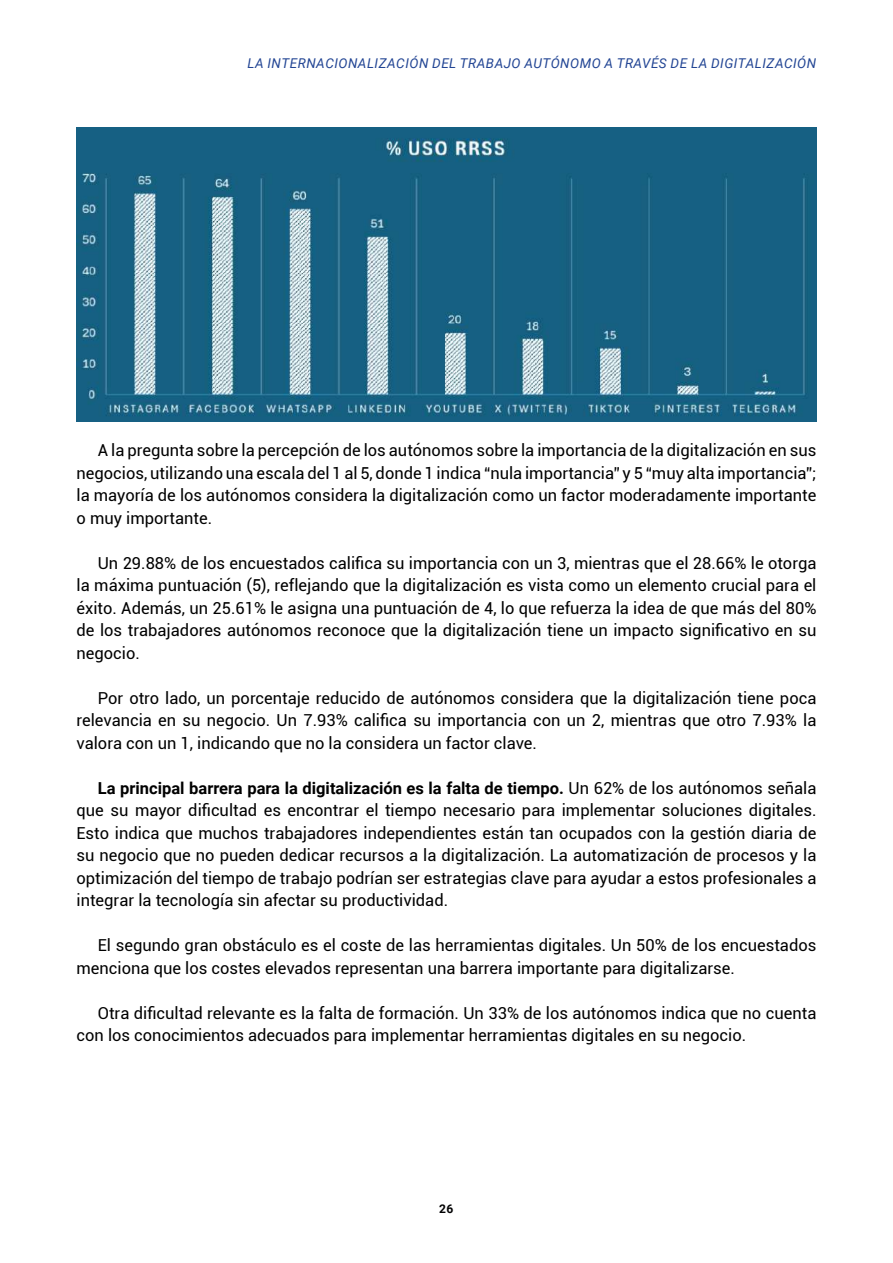
<style>
.page{position:relative;width:893px;height:1263px;background:#fff}
.page>*{position:absolute;margin:0;border:0;box-sizing:border-box;transform-origin:0 0}
.t1{font:16.5px/22.5px "Roboto";color:#000;text-align:justify}
.t2{font:italic 13.5px "Roboto";letter-spacing:.035em;color:#224594}
.t3{font:700 12px "Roboto";color:#020203}
.s1{font-weight:700}
</style>
<div class="page">
<img style="left:77px;top:128px;width:739px;height:293px">
<p class="t2" style="left:247px;top:54px;width:570px">LA INTERNACIONALIZACIÓN DEL TRABAJO AUTÓNOMO A TRAVÉS DE LA DIGITALIZACIÓN</p>
<p class="t1" style="left:77px;top:438px;width:741px;text-indent:21px">A la pregunta sobre la percepción de los autónomos sobre la importancia de la digitalización en sus negocios, utilizando una escala del 1 al 5, donde 1 indica “nula importancia” y 5 “muy alta importancia”; la mayoría de los autónomos considera la digitalización como un factor moderadamente importante o muy importante.</p>
<p class="t1" style="left:77px;top:551px;width:741px;text-indent:21px">Un 29.88% de los encuestados califica su importancia con un 3, mientras que el 28.66% le otorga la máxima puntuación (5), reflejando que la digitalización es vista como un elemento crucial para el éxito. Además, un 25.61% le asigna una puntuación de 4, lo que refuerza la idea de que más del 80% de los trabajadores autónomos reconoce que la digitalización tiene un impacto significativo en su negocio.</p>
<p class="t1" style="left:77px;top:686px;width:741px;text-indent:21px">Por otro lado, un porcentaje reducido de autónomos considera que la digitalización tiene poca relevancia en su negocio. Un 7.93% califica su importancia con un 2, mientras que otro 7.93% la valora con un 1, indicando que no la considera un factor clave.</p>
<p class="t1" style="left:77px;top:776px;width:741px;text-indent:21px"><span class="s1">La principal barrera para la digitalización es la falta de tiempo.</span> Un 62% de los autónomos señala que su mayor dificultad es encontrar el tiempo necesario para implementar soluciones digitales.<br>Esto indica que muchos trabajadores independientes están tan ocupados con la gestión diaria de su negocio que no pueden dedicar recursos a la digitalización. La automatización de procesos y la optimización del tiempo de trabajo podrían ser estrategias clave para ayudar a estos profesionales a integrar la tecnología sin afectar su productividad.</p>
<p class="t1" style="left:77px;top:933px;width:741px;text-indent:21px">El segundo gran obstáculo es el coste de las herramientas digitales. Un 50% de los encuestados menciona que los costes elevados representan una barrera importante para digitalizarse.</p>
<p class="t1" style="left:77px;top:1001px;width:741px;text-indent:21px">Otra dificultad relevante es la falta de formación. Un 33% de los autónomos indica que no cuenta con los conocimientos adecuados para implementar herramientas digitales en su negocio.</p>
<p class="t3" style="left:439px;top:1200px;width:16px">26</p>
</div>
